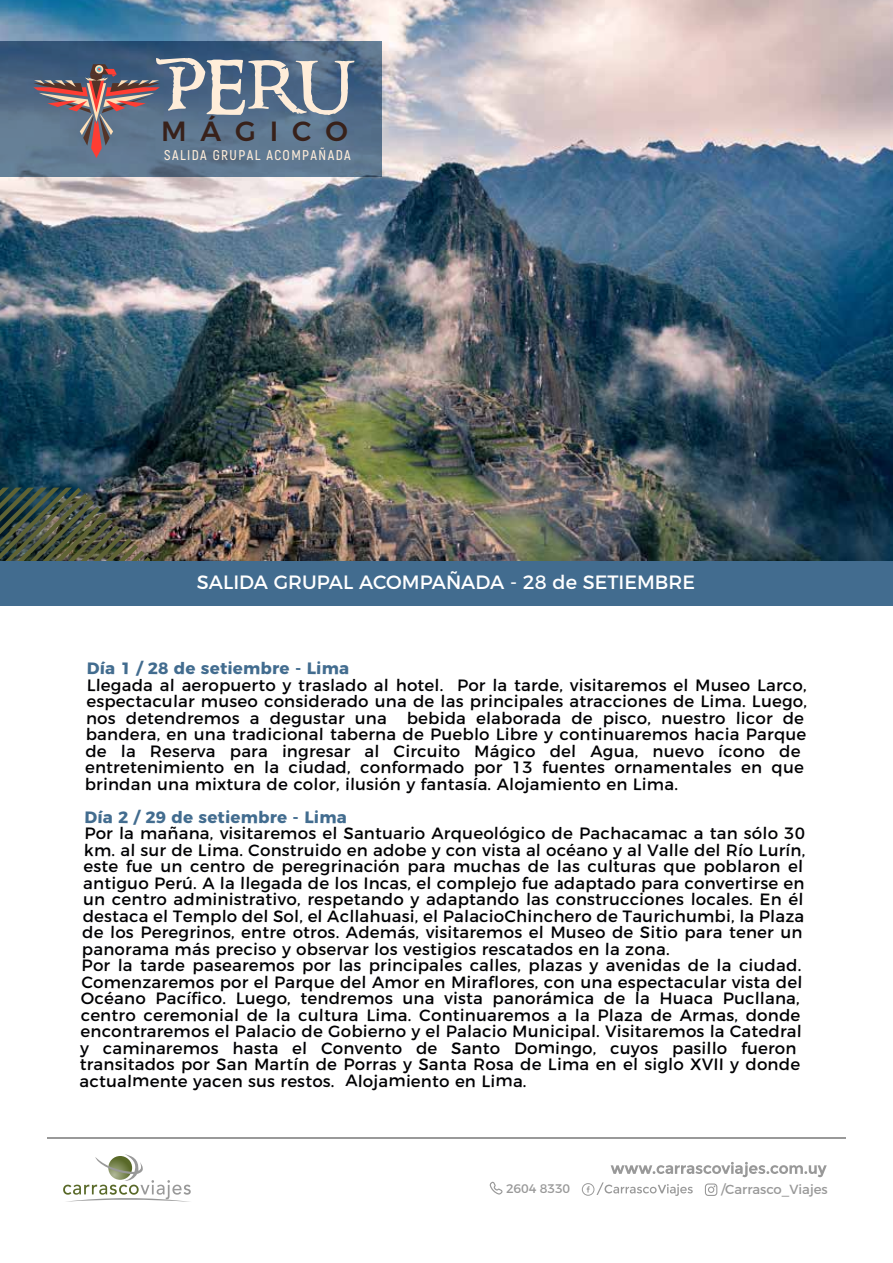
<style>
.page{position:relative;width:893px;height:1263px;background:#fff}
.page>*{position:absolute;margin:0;border:0;box-sizing:border-box;transform-origin:0 0}
.t1{font:53.4px "Caribbean";color:#ffedd9}
.t2{font:500 27.75px "Montserrat";letter-spacing:.5em;color:#38211a}
.t3{font:19.2px "Montserrat";color:#fff}
.t4{font:16.5px/16.6px "Montserrat";color:#010103}
.t5{font:700 16.5px "Montserrat";color:#426c8f}
.t6{font:600 14.1px "Akrobat";letter-spacing:.1em;color:#ffedd9}
.t7{font:13.2px "Montserrat";color:#999}
.t8{font:12.45px "Montserrat";letter-spacing:-.01em;color:#999}
</style>
<div class="page">
<img style="left:0;top:0;width:893px;height:561px">
<svg style="left:0;top:41px;width:382px;height:136px;background:#506b87"></svg>
<svg style="left:33px;top:64px;width:127px;height:94px;background:#726d7c"></svg>
<img style="left:0;top:488px;width:153px;height:73px">
<div style="left:0;top:561px;width:893px;height:44px;background:#426c8f"></div>
<svg style="left:63px;top:1154px;width:128px;height:48px"></svg>
<hr style="left:47px;top:1137px;width:799px;height:1px;background:#999">
<svg style="left:489px;top:1182px;width:13px;height:12px"></svg>
<svg style="left:582px;top:1162px;width:245px;height:34px"></svg>
<h1 class="t1" style="left:156px;top:58px;width:195px">PERU</h1>
<p class="t6" style="left:164px;top:147px;width:188px">SALIDA GRUPAL ACOMPAÑADA</p>
<h2 class="t2" style="left:161px;top:109px;width:188px">MÁGICO</h2>
<p class="t3" style="left:197px;top:567px;width:500px">SALIDA GRUPAL ACOMPAÑADA - 28 de SETIEMBRE</p>
<p class="t5" style="left:87px;top:653px;width:264px;rotate:1deg">Día 1 / 28 de setiembre - Lima</p>
<p class="t4" style="left:87px;top:669px;width:722px;rotate:1deg">Llegada al aeropuerto y traslado al hotel. Por la tarde, visitaremos el Museo Larco, espectacular museo considerado una de las principales atracciones de Lima. Luego, nos detendremos a degustar una bebida elaborada de pisco, nuestro licor de bandera, en una tradicional taberna de Pueblo Libre y continuaremos hacia Parque de la Reserva para ingresar al Circuito Mágico del Agua, nuevo ícono de entretenimiento en la ciudad, conformado por 13 fuentes ornamentales en que brindan una mixtura de color, ilusión y fantasía. Alojamiento en Lima.</p>
<p class="t5" style="left:85px;top:801px;width:264px;rotate:1deg">Día 2 / 29 de setiembre - Lima</p>
<p class="t4" style="left:84px;top:818px;width:723px;rotate:1deg">Por la mañana, visitaremos el Santuario Arqueológico de Pachacamac a tan sólo 30 km. al sur de Lima. Construido en adobe y con vista al océano y al Valle del Río Lurín, este fue un centro de peregrinación para muchas de las culturas que poblaron el antiguo Perú. A la llegada de los Incas, el complejo fue adaptado para convertirse en un centro administrativo, respetando y adaptando las construcciones locales. En él destaca el Templo del Sol, el Acllahuasi, el PalacioChinchero de Taurichumbi, la Plaza de los Peregrinos, entre otros. Además, visitaremos el Museo de Sitio para tener un panorama más preciso y observar los vestigios rescatados en la zona.</p>
<p class="t4" style="left:82px;top:949px;width:723px;rotate:1deg">Por la tarde pasearemos por las principales calles, plazas y avenidas de la ciudad.<br>Comenzaremos por el Parque del Amor en Miraflores, con una espectacular vista del Océano Pacífico. Luego, tendremos una vista panorámica de la Huaca Pucllana, centro ceremonial de la cultura Lima. Continuaremos a la Plaza de Armas, donde encontraremos el Palacio de Gobierno y el Palacio Municipal. Visitaremos la Catedral y caminaremos hasta el Convento de Santo Domingo, cuyos pasillo fueron transitados por San Martín de Porras y Santa Rosa de Lima en el siglo XVII y donde</p>
<p class="t4" style="left:80px;top:1067px;width:448px;rotate:1deg">actualmente yacen sus restos. Alojamiento en Lima.</p>
<p class="t8" style="left:506px;top:1179px;width:66px">2604 8330</p>
<p class="t7" style="left:721px;top:1178px;width:108px">/Carrasco_Viajes</p>
</div>
